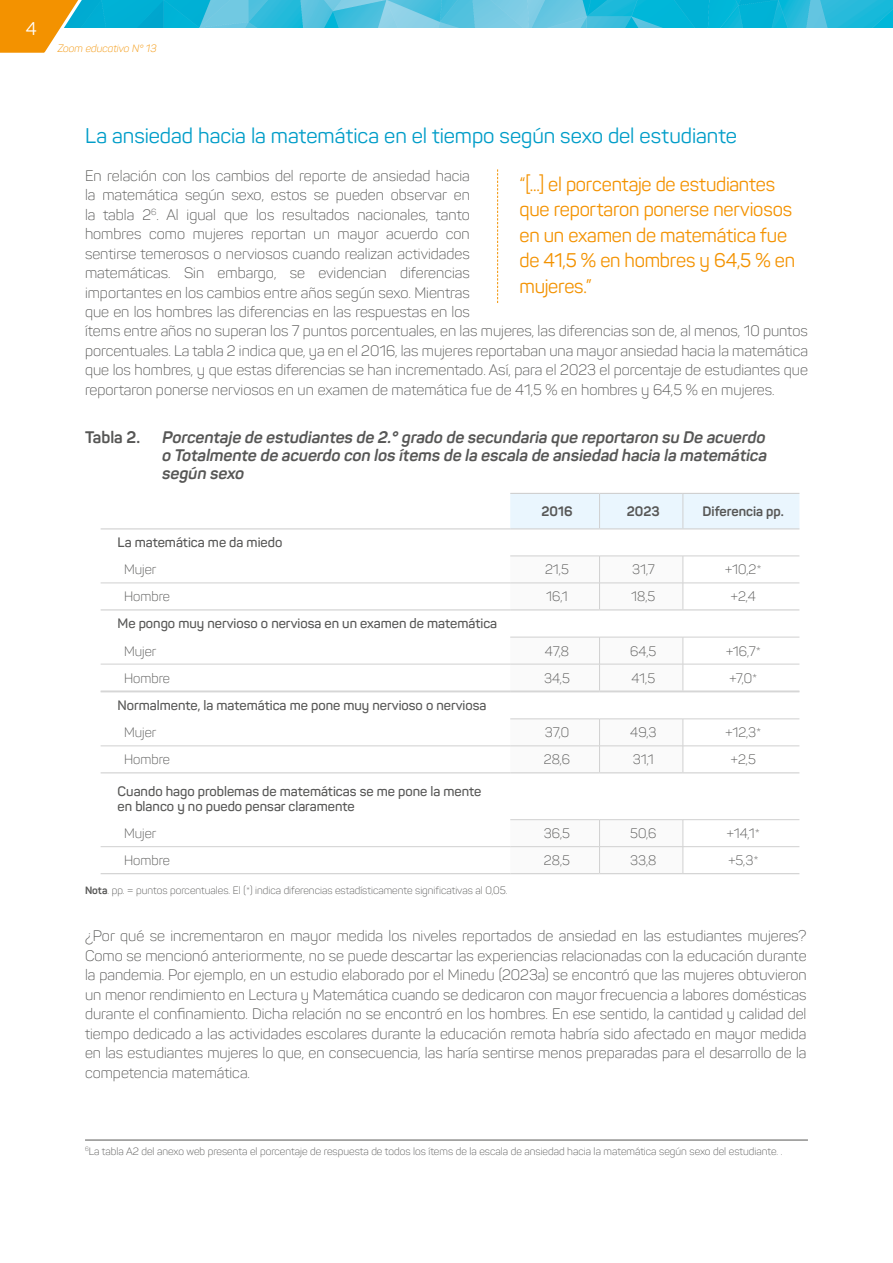
<style>
.page{position:relative;width:893px;height:1263px;background:#fff}
.page>*{position:absolute;margin:0;border:0;box-sizing:border-box;transform-origin:0 0}
.t1{font:21px "Panton";color:#009dc8}
.t2{font:19.5px/25.5px "Panton";letter-spacing:-.015em;color:#f39200}
.t3{font:18px "Panton";color:#fff}
.t4{font:italic 700 16.5px/18px "Panton";color:#575756;text-align:justify}
.t5{font:700 16.5px "Panton";color:#575756}
.t6{font:300 15px/19.5px "Panton";color:#575756;text-align:justify}
.t7{font:600 13.5px/15px "Panton";color:#575756}
.t8{font:300 13.5px "Panton";color:#575756}
.t9{font:700 13.5px "Panton";color:#575756}
.t10{font:300 10.5px "Panton";color:#575756}
.t11{font:italic 300 10.5px "Panton";color:#f39200}
.s1{font-weight:700}
</style>
<div class="page">
<img style="left:100px;top:0;width:793px;height:28px">
<svg style="left:0;top:0;width:100px;height:53px"></svg>
<hr style="left:85px;top:1140px;width:723px;height:1px;background:#575756">
<svg style="left:497px;top:169px;width:1px;height:134px"></svg>
<svg style="left:101px;top:529px;width:698px;height:108px"></svg>
<div style="left:510px;top:494px;width:289px;height:34px;background:#eaf6fe"></div>
<hr style="left:599px;top:494px;width:1px;height:34px;background:#d0d0d0">
<hr style="left:683px;top:494px;width:1px;height:34px;background:#d0d0d0">
<hr style="left:683px;top:556px;width:116px;height:1px;background:#d0d0d0">
<hr style="left:683px;top:583px;width:116px;height:1px;background:#d0d0d0">
<svg style="left:510px;top:556px;width:174px;height:53px"></svg>
<hr style="left:101px;top:528px;width:409px;height:1px;background:#d0d0d0">
<hr style="left:510px;top:528px;width:90px;height:1px;background:#d0d0d0">
<hr style="left:600px;top:528px;width:83px;height:1px;background:#d0d0d0">
<hr style="left:683px;top:528px;width:116px;height:1px;background:#d0d0d0">
<hr style="left:510px;top:493px;width:90px;height:1px;background:#d0d0d0">
<hr style="left:600px;top:493px;width:83px;height:1px;background:#d0d0d0">
<hr style="left:683px;top:493px;width:116px;height:1px;background:#d0d0d0">
<hr style="left:510px;top:556px;width:90px;height:1px;background:#d0d0d0">
<hr style="left:600px;top:556px;width:83px;height:1px;background:#d0d0d0">
<hr style="left:101px;top:583px;width:409px;height:1px;background:#d0d0d0">
<hr style="left:101px;top:609px;width:409px;height:1px;background:#d0d0d0">
<hr style="left:510px;top:609px;width:90px;height:1px;background:#d0d0d0">
<hr style="left:600px;top:609px;width:83px;height:1px;background:#d0d0d0">
<hr style="left:683px;top:609px;width:116px;height:1px;background:#d0d0d0">
<svg style="left:101px;top:637px;width:698px;height:236px"></svg>
<hr style="left:101px;top:873px;width:409px;height:1px;background:#d0d0d0">
<hr style="left:510px;top:873px;width:90px;height:1px;background:#d0d0d0">
<hr style="left:600px;top:873px;width:83px;height:1px;background:#d0d0d0">
<hr style="left:683px;top:873px;width:116px;height:1px;background:#d0d0d0">
<p class="t3" style="left:26px;top:17px;width:12px">4</p>
<p class="t11" style="left:58px;top:42px;width:100px">Zoom educativo N° 13</p>
<h1 class="t1" style="left:85px;top:123px;width:653px">La ansiedad hacia la matemática en el tiempo según sexo del estudiante</h1>
<h2 class="t2" style="left:520px;top:171px;width:277px">“[...] el porcentaje de estudiantes que reportaron ponerse nerviosos en un examen de matemática fue de 41,5 % en hombres y 64,5 % en mujeres.”</h2>
<p class="t6" style="left:85px;top:165px;width:724px;text-align:left">En relación con los cambios del reporte de ansiedad hacia<br>la matemática según sexo, estos se pueden observar en<br>la tabla 2<sup>6</sup>. Al igual que los resultados nacionales, tanto<br>hombres como mujeres reportan un mayor acuerdo con<br>sentirse temerosos o nerviosos cuando realizan actividades<br>matemáticas. Sin embargo, se evidencian diferencias<br>importantes en los cambios entre años según sexo. Mientras<br>que en los hombres las diferencias en las respuestas en los<br>ítems entre años no superan los 7 puntos porcentuales, en las mujeres, las diferencias son de, al menos, 10 puntos porcentuales. La tabla 2 indica que, ya en el 2016, las mujeres reportaban una mayor ansiedad hacia la matemática que los hombres, y que estas diferencias se han incrementado. Así, para el 2023 el porcentaje de estudiantes que reportaron ponerse nerviosos en un examen de matemática fue de 41,5 % en hombres y 64,5 % en mujeres.</p>
<p class="t5" style="left:85px;top:426px;width:57px">Tabla 2.</p>
<p class="t4" style="left:162px;top:428px;width:610px">Porcentaje de estudiantes de 2.°grado de secundaria que reportaron su De acuerdo o Totalmente de acuerdo con los ítems de la escala de ansiedad hacia la matemática según sexo</p>
<p class="t9" style="left:541px;top:503px;width:33px">2016</p>
<p class="t9" style="left:627px;top:503px;width:34px">2023</p>
<p class="t9" style="left:703px;top:503px;width:83px">Diferencia pp.</p>
<p class="t7" style="left:118px;top:535px;width:166px">La matemática me da miedo</p>
<p class="t8" style="left:124px;top:561px;width:34px">Mujer</p>
<p class="t8" style="left:545px;top:561px;width:25px">21,5</p>
<p class="t8" style="left:632px;top:561px;width:24px">31,7</p>
<p class="t8" style="left:725px;top:561px;width:38px">+10,2*</p>
<p class="t8" style="left:124px;top:588px;width:47px">Hombre</p>
<p class="t8" style="left:546px;top:588px;width:23px">16,1</p>
<p class="t8" style="left:631px;top:588px;width:26px">18,5</p>
<p class="t8" style="left:731px;top:588px;width:27px">+2,4</p>
<p class="t7" style="left:118px;top:616px;width:381px">Me pongo muy nervioso o nerviosa en un examen de matemática</p>
<p class="t8" style="left:124px;top:643px;width:34px">Mujer</p>
<p class="t8" style="left:545px;top:643px;width:26px">47,8</p>
<p class="t8" style="left:630px;top:643px;width:28px">64,5</p>
<p class="t8" style="left:726px;top:643px;width:37px">+16,7*</p>
<p class="t8" style="left:124px;top:670px;width:47px">Hombre</p>
<p class="t8" style="left:544px;top:670px;width:27px">34,5</p>
<p class="t8" style="left:631px;top:670px;width:25px">41,5</p>
<p class="t8" style="left:729px;top:670px;width:30px">+7,0*</p>
<p class="t7" style="left:118px;top:698px;width:370px">Normalmente, la matemática me pone muy nervioso o nerviosa</p>
<p class="t8" style="left:124px;top:724px;width:34px">Mujer</p>
<p class="t8" style="left:545px;top:724px;width:26px">37,0</p>
<p class="t8" style="left:630px;top:724px;width:28px">49,3</p>
<p class="t8" style="left:725px;top:724px;width:38px">+12,3*</p>
<p class="t8" style="left:124px;top:751px;width:47px">Hombre</p>
<p class="t8" style="left:544px;top:751px;width:28px">28,6</p>
<p class="t8" style="left:633px;top:751px;width:23px">31,1</p>
<p class="t8" style="left:731px;top:751px;width:27px">+2,5</p>
<p class="t7" style="left:118px;top:784px;width:365px">Cuando hago problemas de matemáticas se me pone la mente en blanco y no puedo pensar claramente</p>
<p class="t8" style="left:124px;top:825px;width:34px">Mujer</p>
<p class="t8" style="left:544px;top:825px;width:28px">36,5</p>
<p class="t8" style="left:630px;top:825px;width:28px">50,6</p>
<p class="t8" style="left:726px;top:825px;width:35px">+14,1*</p>
<p class="t8" style="left:124px;top:852px;width:47px">Hombre</p>
<p class="t8" style="left:544px;top:852px;width:28px">28,5</p>
<p class="t8" style="left:630px;top:852px;width:28px">33,8</p>
<p class="t8" style="left:728px;top:852px;width:32px">+5,3*</p>
<p class="t10" style="left:85px;top:884px;width:424px"><span class="s1">Nota</span>. pp. = puntos porcentuales. El (*) indica diferencias estadísticamente significativas al 0,05.</p>
<p class="t6" style="left:85px;top:926px;width:723px">¿Por qué se incrementaron en mayor medida los niveles reportados de ansiedad en las estudiantes mujeres?<br>Como se mencionó anteriormente, no se puede descartar las experiencias relacionadas con la educación durante la pandemia. Por ejemplo, en un estudio elaborado por el Minedu (2023a) se encontró que las mujeres obtuvieron un menor rendimiento en Lectura y Matemática cuando se dedicaron con mayor frecuencia a labores domésticas durante el confinamiento. Dicha relación no se encontró en los hombres. En ese sentido, la cantidad y calidad del tiempo dedicado a las actividades escolares durante la educación remota habría sido afectado en mayor medida en las estudiantes mujeres lo que, en consecuencia, las haría sentirse menos preparadas para el desarrollo de la competencia matemática.</p>
<p class="t10" style="left:85px;top:1145px;width:699px"><sup>6</sup>La tabla A2 del anexo web presenta el porcentaje de respuesta de todos los ítems de la escala de ansiedad hacia la matemática según sexo del estudiante. .</p>
</div>
